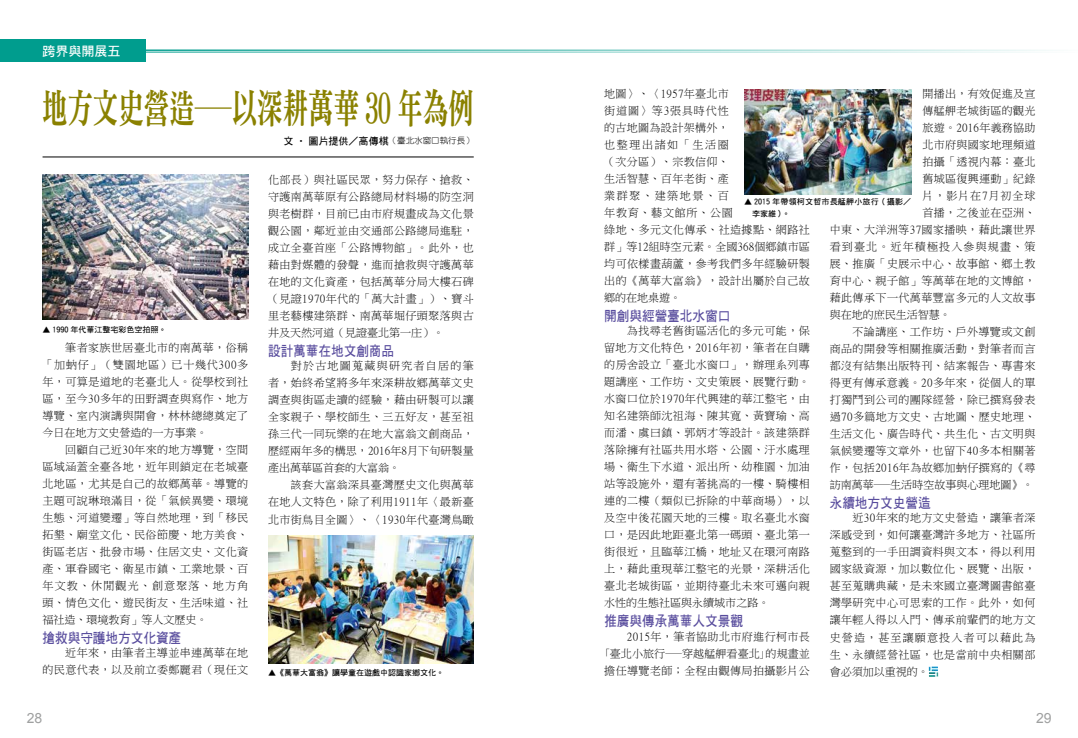
<style>
.page{position:relative;width:1078px;height:738px;background:#fff}
.page>*{position:absolute;margin:0;border:0;box-sizing:border-box;transform-origin:0 0}
.t1{font:40px "DFN Ming W9 WIN BF";color:#8a8100;scale:.64 1}
.t2{font:14px "DF Hei Bd HK BF";color:#584c9d;scale:.9 1}
.t3{font:14px "Arial";color:#9fa0a0}
.t4{font:13px "DF Hei Bd HK BF";color:#fff}
.t5{font:11px/17px "Ming Li U";letter-spacing:.04em;color:#000;text-align:justify}
.t6{font:11px "Ming Li U";color:#000}
.t7{font:11px "Ming Li U";letter-spacing:.105em;color:#000}
.t8{font:11px "Ming Li U";letter-spacing:.02em;color:#000}
.t9{font:11px "Ming Li U";letter-spacing:.085em;color:#000}
.t10{font:10px "DF Hei Bd HK BF";color:#000}
.t11{font:8px "DF Hei Bd HK BF";color:#000}
.t12{font:8px/12px "DF Hei Bd HK BF";letter-spacing:.025em;color:#000}
.s1{font-family:"DF Yuan Lt HK BF";font-size:8.5px}
</style>
<div class="page">
<hr style="left:43px;top:157px;width:430px;height:1px;background:#000">
<hr style="left:145px;top:49px;width:932px;height:2px;background:#009d8e">
<hr style="left:145px;top:52px;width:932px;height:1px;background:#009d8e">
<div style="left:0;top:40px;width:145px;height:22px;background:#009d8e"></div>
<svg style="left:928px;top:666px;width:9px;height:10px"></svg>
<img style="left:43px;top:174px;width:205px;height:145px">
<img style="left:744px;top:89px;width:167px;height:105px">
<img style="left:268px;top:535px;width:205px;height:127px">
<p class="t4" style="left:43px;top:44px;width:79px">跨界與開展五</p>
<p class="t5" style="left:922px;top:85px;width:114px">開播出，有效促進及宣</p>
<p class="t5" style="left:922px;top:102px;width:114px">傳艋舺老城街區的觀光</p>
<p class="t8" style="left:922px;top:122px;width:114px">旅遊。2016年義務協助</p>
<p class="t5" style="left:922px;top:136px;width:114px">北市府與國家地理頻道</p>
<p class="t5" style="left:922px;top:153px;width:114px">拍攝「透視內幕：臺北</p>
<p class="t5" style="left:922px;top:170px;width:114px">舊城區復興運動」紀錄</p>
<p class="t9" style="left:922px;top:190px;width:114px">片，影片在7月初全球</p>
<p class="t5" style="left:922px;top:204px;width:114px">首播，之後並在亞洲、</p>
<p class="t5" style="left:829px;top:221px;width:207px">中東、大洋洲等37國家播映，藉此讓世界</p>
<p class="t7" style="left:829px;top:241px;width:207px">看到臺北。近年積極投入參與規畫、策</p>
<p class="t5" style="left:829px;top:255px;width:207px">展、推廣「史展示中心、故事館、鄉土教</p>
<p class="t5" style="left:829px;top:272px;width:207px">育中心、親子館」等萬華在地的文博館，</p>
<p class="t5" style="left:829px;top:289px;width:207px">藉此傳承下一代萬華豐富多元的人文故事</p>
<p class="t6" style="left:829px;top:309px;width:122px">與在地的庶民生活智慧。</p>
<p class="t5" style="left:852px;top:323px;width:184px">不論講座、工作坊、戶外導覽或文創</p>
<p class="t5" style="left:829px;top:340px;width:207px">商品的開發等相關推廣活動，對筆者而言</p>
<p class="t5" style="left:829px;top:357px;width:207px">都沒有結集出版特刊、結案報告、專書來</p>
<p class="t5" style="left:829px;top:374px;width:207px">得更有傳承意義。20多年來，從個人的單</p>
<p class="t5" style="left:829px;top:391px;width:207px">打獨鬥到公司的團隊經營，除已撰寫發表</p>
<p class="t5" style="left:829px;top:408px;width:207px">過70多篇地方文史、古地圖、歷史地理、</p>
<p class="t5" style="left:829px;top:425px;width:207px">生活文化、廣告時代、共生化、古文明與</p>
<p class="t5" style="left:829px;top:442px;width:207px">氣候變遷等文章外，也留下40多本相關著</p>
<p class="t5" style="left:829px;top:459px;width:207px">作，包括2016年為故鄉加蚋仔撰寫的《尋</p>
<p class="t6" style="left:829px;top:479px;width:205px">訪南萬華─生活時空故事與心理地圖》。</p>
<p class="t2" style="left:829px;top:495px;width:113px">永續地方文史營造</p>
<p class="t5" style="left:829px;top:509px;width:207px;text-indent:23px">近30年來的地方文史營造，讓筆者深深感受到，如何讓臺灣許多地方、社區所蒐整到的一手田調資料與文本，得以利用國家級資源，加以數位化、展覽、出版，甚至蒐購典藏，是未來國立臺灣圖書館臺灣學研究中心可思索的工作。此外，如何讓年輕人得以入門、傳承前輩們的地方文史營造，甚至讓願意投入者可以藉此為生、永續經營社區，也是當前中央相關部</p>
<p class="t5" style="left:604px;top:85px;width:207px;text-align:left">地圖〉、〈1957年臺北市<br>街道圖〉等3張具時代性<br>的古地圖為設計架構外，<br>也整理出諸如「生活圈<br>（次分區）、宗教信仰、<br>生活智慧、百年老街、產<br>業群聚、建築地景、百<br>年教育、藝文館所、公園<br>綠地、多元文化傳承、社造據點、網路社群」等12組時空元素。全國368個鄉鎮市區均可依樣畫葫蘆，參考我們多年經驗研製出的《萬華大富翁》，設計出屬於自己故鄉的在地桌遊。</p>
<p class="t2" style="left:604px;top:308px;width:141px">開創與經營臺北水窗口</p>
<p class="t5" style="left:604px;top:322px;width:207px;text-indent:23px">為找尋老舊街區活化的多元可能，保留地方文化特色，2016年初，筆者在自購的房舍設立「臺北水窗口」，辦理系列專題講座、工作坊、文史策展、展覽行動。水窗口位於1970年代興建的華江整宅，由知名建築師沈祖海、陳其寬、黃寶瑜、高而潘、虞曰鎮、郭炳才等設計。該建築群落除擁有社區共用水塔、公園、汙水處理場、衛生下水道、派出所、幼稚園、加油站等設施外，還有著挑高的一樓、騎樓相連的二樓（類似已拆除的中華商場），以及空中後花園天地的三樓。取名臺北水窗口，是因此地距臺北第一碼頭、臺北第一街很近，且臨華江橋，地址又在環河南路上，藉此重現華江整宅的光景，深耕活化臺北老城街區，並期待臺北未來可邁向親水性的生態社區與永續城市之路。</p>
<p class="t2" style="left:604px;top:613px;width:156px">推廣與傳承萬華人文景觀</p>
<p class="t5" style="left:604px;top:627px;width:207px;text-indent:23px">2015年，筆者協助北市府進行柯市長｢臺北小旅行─穿越艋舺看臺北｣的規畫並擔任導覽老師；全程由觀傳局拍攝影片公</p>
<h1 class="t1" style="left:42px;top:88px;width:676px">地方文史營造─以深耕萬華 30 年為例</h1>
<p class="t10" style="left:283px;top:136px;width:191px">文 ‧ 圖片提供／高傳棋<span class="s1">（臺北水窗口執行長）</span></p>
<p class="t5" style="left:268px;top:171px;width:207px">化部長）與社區民眾，努力保存、搶救、守護南萬華原有公路總局材料場的防空洞與老樹群，目前已由市府規畫成為文化景觀公園，鄰近並由交通部公路總局進駐，成立全臺首座「公路博物館」。此外，也藉由對媒體的發聲，進而搶救與守護萬華在地的文化資產，包括萬華分局大樓石碑（見證1970年代的「萬大計畫」）、寶斗里老藝樓建築群、南萬華堀仔頭聚落與古井及天然河道（見證臺北第一庄）。</p>
<p class="t2" style="left:268px;top:343px;width:141px">設計萬華在地文創商品</p>
<p class="t5" style="left:268px;top:357px;width:207px;text-indent:23px">對於古地圖蒐藏與研究者自居的筆者，始終希望將多年來深耕故鄉萬華文史調查與街區走讀的經驗，藉由研製可以讓全家親子、學校師生、三五好友，甚至祖孫三代一同玩樂的在地大富翁文創商品，歷經兩年多的構思，2016年8月下旬研製量產出萬華區首套的大富翁。</p>
<p class="t5" style="left:268px;top:476px;width:207px;text-indent:23px">該套大富翁深具臺灣歷史文化與萬華在地人文特色，除了利用1911年〈最新臺北市街鳥目全圖〉、〈1930年代臺灣鳥瞰</p>
<p class="t12" style="left:752px;top:195px;width:160px;text-indent:-8px">▲ 2015 年帶領柯文哲市長艋舺小旅行 ( 攝影／李家維 )。</p>
<p class="t11" style="left:43px;top:325px;width:125px">▲ 1990 年代華江整宅彩色空拍照。</p>
<p class="t5" style="left:43px;top:339px;width:207px;text-indent:23px">筆者家族世居臺北市的南萬華，俗稱「加蚋仔」（雙園地區）已十幾代300多年，可算是道地的老臺北人。從學校到社區，至今30多年的田野調查與寫作、地方導覽、室內演講與開會，林林總總奠定了今日在地方文史營造的一方事業。</p>
<p class="t5" style="left:43px;top:440px;width:207px;text-indent:23px">回顧自己近30年來的地方導覽，空間區域涵蓋全臺各地，近年則鎖定在老城臺北地區，尤其是自己的故鄉萬華。導覽的主題可說琳琅滿目，從「氣候異變、環境生態、河道變遷」等自然地理，到「移民拓墾、廟堂文化、民俗節慶、地方美食、街區老店、批發市場、住居文史、文化資產、軍眷國宅、衛星市鎮、工業地景、百年文教、休閒觀光、創意聚落、地方角頭、情色文化、遊民街友、生活味道、社福社造、環境教育」等人文歷史。</p>
<p class="t2" style="left:43px;top:630px;width:156px">搶救與守護地方文化資產</p>
<p class="t5" style="left:43px;top:644px;width:207px;text-align:right">近年來，由筆者主導並串連萬華在地<br>的民意代表，以及前立委鄭麗君（現任文</p>
<p class="t11" style="left:268px;top:668px;width:177px">▲《萬華大富翁》讓學童在遊戲中認識家鄉文化。</p>
<p class="t6" style="left:829px;top:665px;width:100px">會必須加以重視的。</p>
<p class="t3" style="left:27px;top:708px;width:17px">28</p>
<p class="t3" style="left:1035px;top:708px;width:17px">29</p>
</div>
